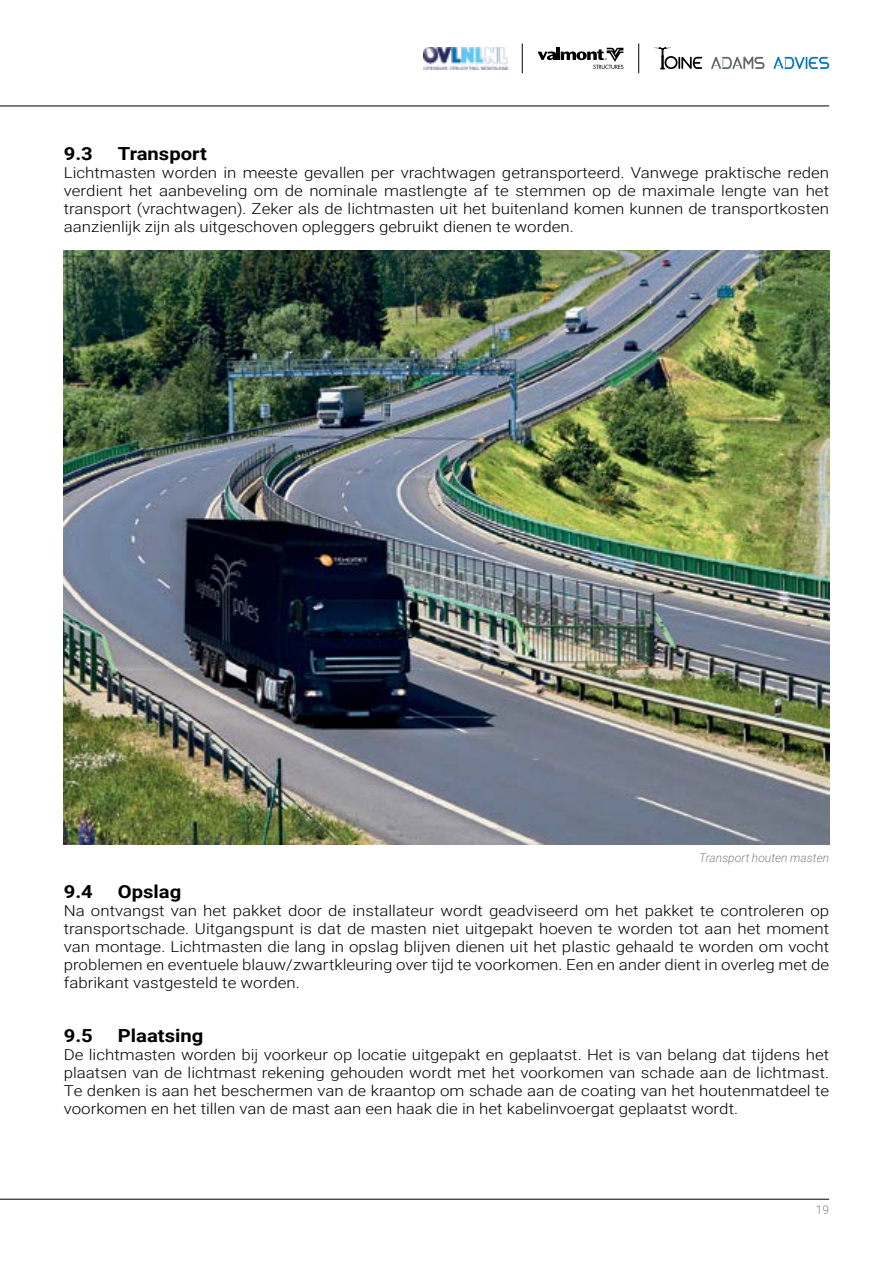
<style>
.page{position:relative;width:893px;height:1263px;background:#fff}
.page>*{position:absolute;margin:0;border:0;box-sizing:border-box;transform-origin:0 0}
.t1{font:700 18px "Roboto";color:#000;scale:1.12 1}
.t2{font:300 15px/18px "Roboto";color:#000;text-align:justify;scale:1.12 1}
.t3{font:italic 300 12px "Roboto";color:#808285}
.t4{font:300 12px "Roboto";color:#808285}
</style>
<div class="page">
<img style="left:64px;top:250px;width:765px;height:594px">
<hr style="left:0;top:1199px;width:829px;height:1px;background:#000">
<hr style="left:638px;top:43px;width:1px;height:30px;background:#000">
<hr style="left:522px;top:43px;width:1px;height:30px;background:#000">
<svg style="left:538px;top:48px;width:85px;height:21px"></svg>
<svg style="left:773px;top:57px;width:56px;height:12px"></svg>
<svg style="left:711px;top:57px;width:53px;height:12px"></svg>
<svg style="left:655px;top:48px;width:47px;height:21px"></svg>
<img style="left:423px;top:48px;width:84px;height:21px">
<hr style="left:0;top:106px;width:829px;height:1px;background:#000">
<p class="t1" style="left:64px;top:141px;width:28px">9.3</p>
<p class="t1" style="left:118px;top:141px;width:81px">Transport</p>
<p class="t2" style="left:64px;top:163px;width:685px">Lichtmasten worden in meeste gevallen per vrachtwagen getransporteerd. Vanwege praktische reden verdient het aanbeveling om de nominale mastlengte af te stemmen op de maximale lengte van het transport (vrachtwagen). Zeker als de lichtmasten uit het buitenland komen kunnen de transportkosten aanzienlijk zijn als uitgeschoven opleggers gebruikt dienen te worden.</p>
<p class="t3" style="left:699px;top:850px;width:131px">Transport houten masten</p>
<p class="t1" style="left:64px;top:879px;width:28px">9.4</p>
<p class="t1" style="left:118px;top:879px;width:58px">Opslag</p>
<p class="t2" style="left:64px;top:901px;width:685px">Na ontvangst van het pakket door de installateur wordt geadviseerd om het pakket te controleren op transportschade. Uitgangspunt is dat de masten niet uitgepakt hoeven te worden tot aan het moment van montage. Lichtmasten die lang in opslag blijven dienen uit het plastic gehaald te worden om vocht problemen en eventuele blauw/zwartkleuring over tijd te voorkomen. Een en ander dient in overleg met de fabrikant vastgesteld te worden.</p>
<p class="t1" style="left:64px;top:1023px;width:28px">9.5</p>
<p class="t1" style="left:118px;top:1023px;width:78px">Plaatsing</p>
<p class="t2" style="left:64px;top:1045px;width:685px">De lichtmasten worden bij voorkeur op locatie uitgepakt en geplaatst. Het is van belang dat tijdens het plaatsen van de lichtmast rekening gehouden wordt met het voorkomen van schade aan de lichtmast.<br>Te denken is aan het beschermen van de kraantop om schade aan de coating van het houtenmatdeel te voorkomen en het tillen van de mast aan een haak die in het kabelinvoergat geplaatst wordt.</p>
<p class="t4" style="left:816px;top:1201px;width:15px">19</p>
</div>
